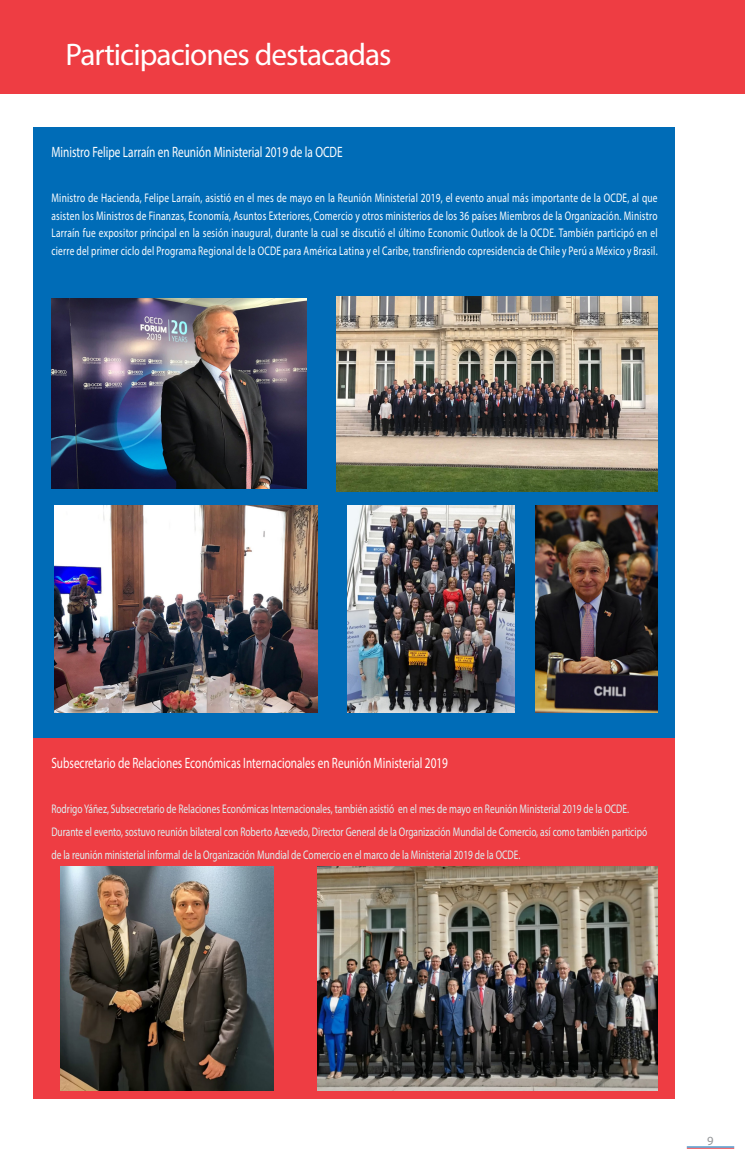
<style>
.page{position:relative;width:745px;height:1170px;background:#fff}
.page>*{position:absolute;margin:0;border:0;box-sizing:border-box;transform-origin:0 0}
._002_Título{font:31.25px "Myriad Pro";letter-spacing:-.03em;color:#fff}
.Título_Participacion{font:15px "Myriad Pro";color:#fff;scale:.75 1}
.Participaciones_dest{font:12.5px/17.5px "Myriad Pro";letter-spacing:.025em;color:#fff;text-align:justify;scale:.75 1}
.Título_Participacion-2{font:12.5px/22.6px "Myriad Pro";color:#ddf1f3;scale:.75 1}
.t1{font:12.5px "Myriad Pro";color:#939598}
</style>
<div class="page">
<hr style="left:686px;top:1147px;width:47px;height:1px;background:#ee3d43">
<hr style="left:686px;top:1146px;width:47px;height:1px;background:#006cb7">
<div style="left:34px;top:128px;width:641px;height:610px;background:#006cb7"></div>
<div style="left:0;top:0;width:744px;height:94px;background:#ee3d43"></div>
<div style="left:34px;top:738px;width:641px;height:360px;background:#ee3d43"></div>
<img style="left:51px;top:298px;width:256px;height:190px">
<img style="left:336px;top:296px;width:321px;height:195px">
<img style="left:347px;top:505px;width:167px;height:207px">
<img style="left:55px;top:505px;width:262px;height:207px">
<img style="left:535px;top:505px;width:122px;height:207px">
<img style="left:61px;top:866px;width:213px;height:224px">
<img style="left:317px;top:866px;width:340px;height:224px">
<p class="_002_Título" style="left:65px;top:35px;width:327px">Participaciones destacadas</p>
<p class="Título_Participacion" style="left:51px;top:142px;width:389px">Ministro Felipe Larraín en Reunión Ministerial 2019 de la OCDE</p>
<p class="Participaciones_dest" style="left:51px;top:189px;width:809px">Ministro de Hacienda, Felipe Larraín, asistió en el mes de mayo en la Reunión Ministerial 2019, el evento anual más importante de la OCDE, al que asisten los Ministros de Finanzas, Economía, Asuntos Exteriores, Comercio y otros ministerios de los 36 países Miembros de la Organización. Ministro Larraín fue expositor principal en la sesión inaugural, durante la cual se discutió el último Economic Outlook de la OCDE. También participó en el cierre del primer ciclo del Programa Regional de la OCDE para América Latina y el Caribe, transfiriendo copresidencia de Chile y Perú a México y Brasil.</p>
<p class="Título_Participacion" style="left:51px;top:753px;width:530px">Subsecretario de Relaciones Económicas Internacionales en Reunión Ministerial 2019</p>
<p class="Título_Participacion-2" style="left:51px;top:797px;width:795px">Rodrigo Yáñez, Subsecretario de Relaciones Económicas Internacionales, también asistió en el mes de mayo en Reunión Ministerial 2019 de la OCDE.<br>Durante el evento, sostuvo reunión bilateral con Roberto Azevedo, Director General de la Organización Mundial de Comercio, así como también participó de la reunión ministerial informal de la Organización Mundial de Comercio en el marco de la Ministerial 2019 de la OCDE.</p>
<p class="t1" style="left:706px;top:1132px;width:8px">9</p>
</div>
